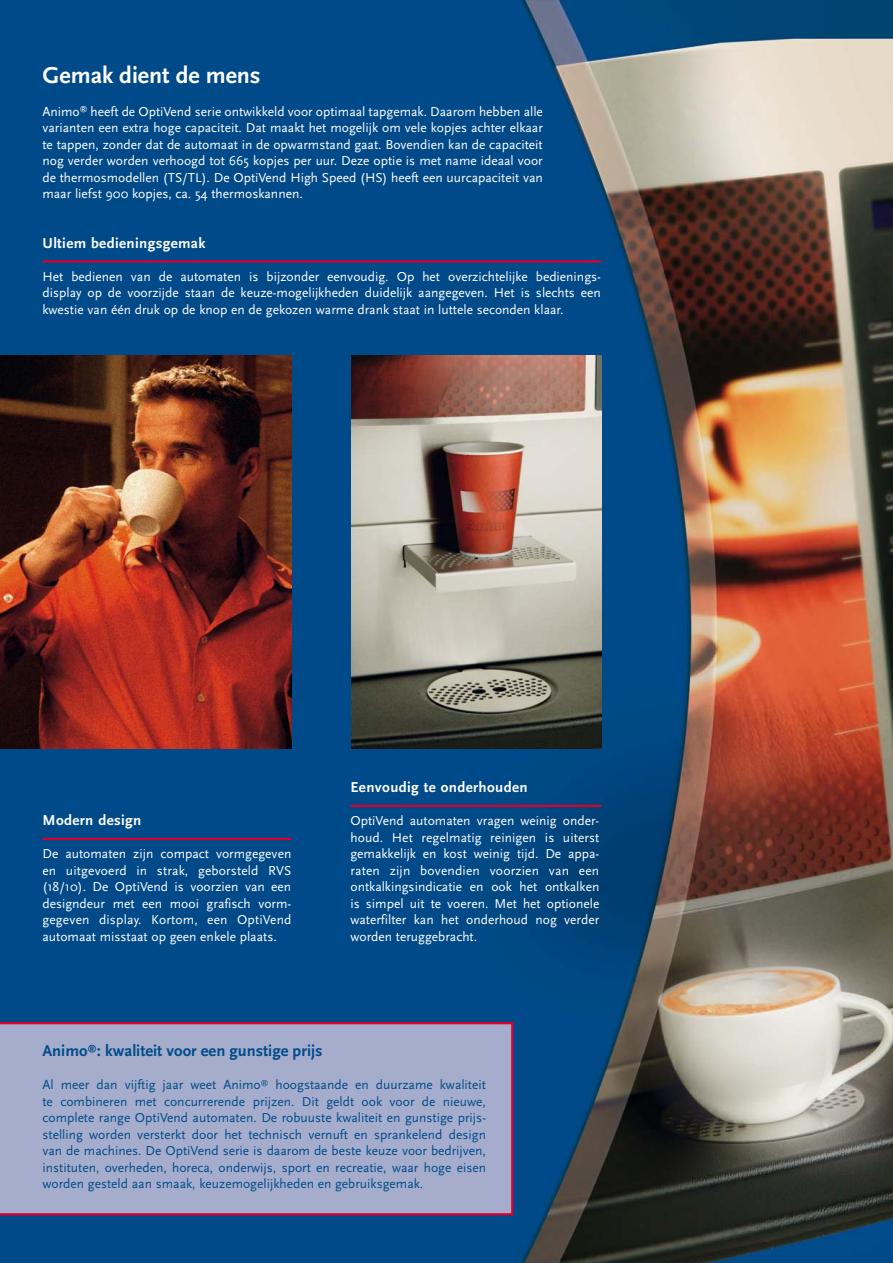
<style>
.page{position:relative;width:893px;height:1263px;background:#fff}
.page>*{position:absolute;margin:0;border:0;box-sizing:border-box;transform-origin:0 0}
.t1{font:700 24px "Scala Sans";color:#fff}
.t2{font:700 16.5px "Scala Sans";color:#004b8a}
.t3{font:700 15px "Scala Sans";letter-spacing:.025em;color:#fff}
.t4{font:13.5px/16.5px "Scala Sans";color:#fff;text-align:justify}
.t5{font:13.5px/16.5px "Scala Sans";color:#004b8a;text-align:justify}
</style>
<div class="page">
<img style="left:0;top:0;width:893px;height:1263px">
<div style="left:0;top:1022px;width:513px;height:193px;background:#a6adcc"></div>
<img style="left:351px;top:355px;width:250px;height:393px">
<hr style="left:42px;top:260px;width:559px;height:3px;background:#dc002e">
<hr style="left:350px;top:805px;width:251px;height:2px;background:#dc002e">
<hr style="left:42px;top:838px;width:249px;height:2px;background:#dc002e">
<img style="left:0;top:355px;width:291px;height:393px">
<h1 class="t1" style="left:42px;top:65px;width:220px">Gemak dient de mens</h1>
<p class="t4" style="left:42px;top:104px;width:502px">Animo<sup>®</sup> heeft de OptiVend serie ontwikkeld voor optimaal tapgemak. Daarom hebben alle varianten een extra hoge capaciteit. Dat maakt het mogelijk om vele kopjes achter elkaar te tappen, zonder dat de automaat in de opwarmstand gaat. Bovendien kan de capaciteit nog verder worden verhoogd tot 665 kopjes per uur. Deze optie is met name ideaal voor de thermosmodellen (TS/TL). De OptiVend High Speed (HS) heeft een uurcapaciteit van maar liefst 900 kopjes, ca. 54 thermoskannen.</p>
<p class="t3" style="left:42px;top:237px;width:165px">Ultiem bedieningsgemak</p>
<p class="t4" style="left:42px;top:269px;width:560px">Het bedienen van de automaten is bijzonder eenvoudig. Op het overzichtelijke bedienings&shy;display op de voorzijde staan de keuze-mogelijkheden duidelijk aangegeven. Het is slechts een kwestie van één druk op de knop en de gekozen warme drank staat in luttele seconden klaar.</p>
<p class="t3" style="left:42px;top:814px;width:100px">Modern design</p>
<p class="t4" style="left:42px;top:847px;width:250px">De automaten zijn compact vormgegeven en uitgevoerd in strak, geborsteld RVS (18/10). De OptiVend is voorzien van een designdeur met een mooi grafisch vorm&shy;gegeven display. Kortom, een OptiVend automaat misstaat op geen enkele plaats.</p>
<p class="t3" style="left:350px;top:781px;width:179px">Eenvoudig te onderhouden</p>
<p class="t4" style="left:350px;top:814px;width:250px">OptiVend automaten vragen weinig onder&shy;houd. Het regelmatig reinigen is uiterst gemakkelijk en kost weinig tijd. De appa&shy;raten zijn bovendien voorzien van een ontkalkingsindicatie en ook het ontkalken is simpel uit te voeren. Met het optionele waterfilter kan het onderhoud nog verder worden teruggebracht.</p>
<p class="t2" style="left:42px;top:1044px;width:282px">Animo<sup>®</sup>: kwaliteit voor een gunstige prijs</p>
<p class="t5" style="left:42px;top:1078px;width:445px">Al meer dan vijftig jaar weet Animo<sup>®</sup> hoogstaande en duurzame kwaliteit te combineren met concurrerende prijzen. Dit geldt ook voor de nieuwe, complete range OptiVend automaten. De robuuste kwaliteit en gunstige prijs&shy;stelling worden versterkt door het technisch vernuft en sprankelend design van de machines. De OptiVend serie is daarom de beste keuze voor bedrijven, instituten, overheden, horeca, onderwijs, sport en recreatie, waar hoge eisen worden gesteld aan smaak, keuzemogelijkheden en gebruiksgemak.</p>
</div>
